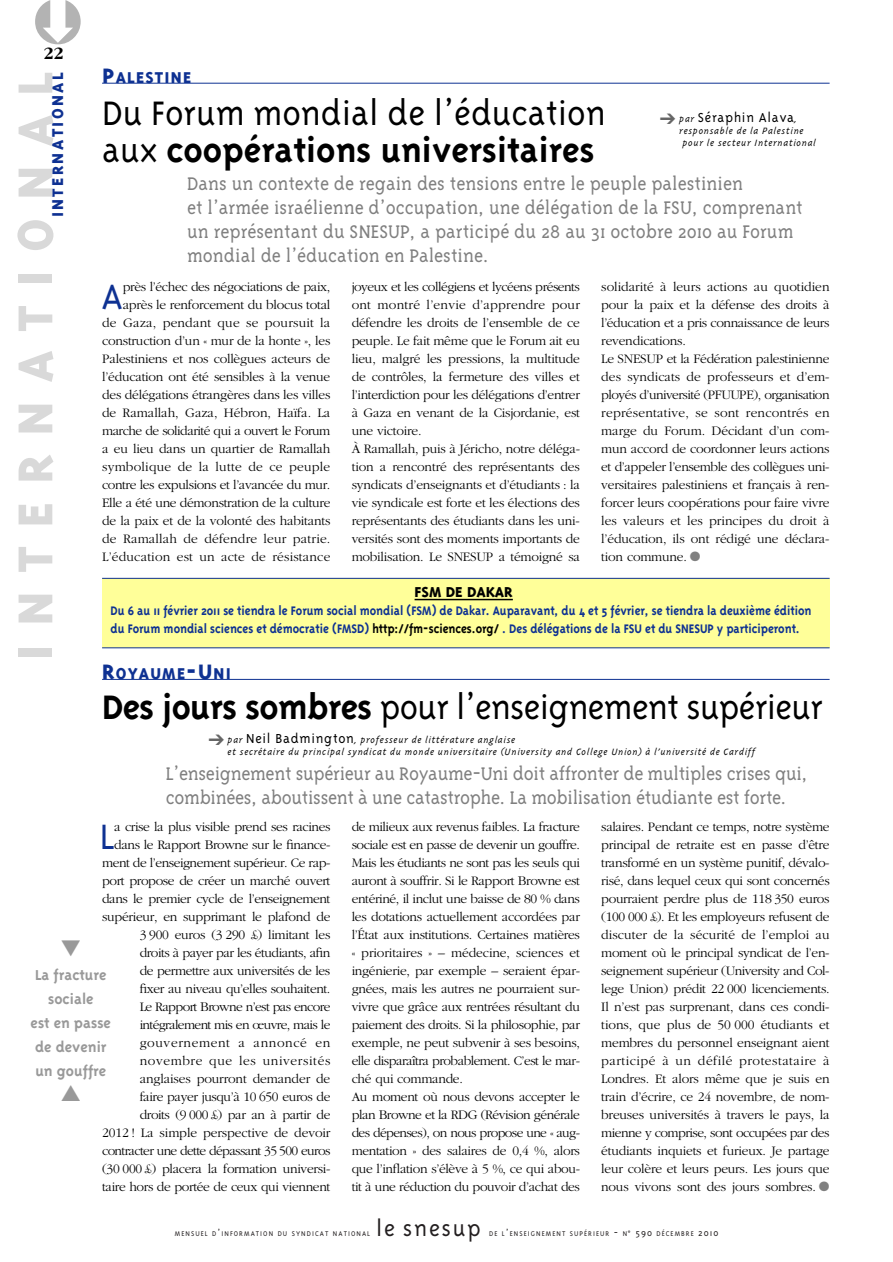
<style>
.page{position:relative;width:893px;height:1262px;background:#fff}
.page>*{position:absolute;margin:0;border:0;box-sizing:border-box;transform-origin:0 0}
.t1{font:800 56.25px "Triplex";letter-spacing:.335em;color:#d9d9d9}
.t2{font:300 40.5px "Triplex";color:#0e3192}
.t3{font:300 39px/37.5px "Triplex";letter-spacing:-.015em;color:#000}
.t4{font:300 25.5px "Triplex";letter-spacing:.07em;color:#231f20}
.t5{font:300 21px/24px "Triplex Serif";color:#808080}
.t6{font:800 18px "Triplex";letter-spacing:.065em;color:#0e3192}
.t7{font:800 18px "Triplex";letter-spacing:.135em;color:#0e3192}
.t8{font:700 18px "Garamond";color:#000}
.t9{font:700 16.5px/24px "Triplex";color:#999;text-align:center}
.t10{font:800 16.5px "Triplex";color:#000}
.t11{font:300 15px "Triplex";letter-spacing:.05em;color:#000}
.t12{font:700 14.25px/18px "Triplex";letter-spacing:-.005em;color:#0e3192;scale:.92 1}
.t13{font:300 13.5px/18px "Garamond";letter-spacing:-.02em;color:#000}
.t14{font:italic 300 10.5px/12px "Triplex";letter-spacing:.05em;color:#000}
.t15{font:300 7.8px "Triplex";letter-spacing:.135em;color:#231f20}
.s1{font-size:24px}
.s2{font-weight:700}
.s3{color:#666}
.s4{font-style:italic;font-size:10.5px}
.s5{color:#808080}
.s6{color:#000}
.s7{font-style:normal;font-size:15px}
.s8{font-size:10.5px}
</style>
<div class="page">
<hr style="left:102px;top:83px;width:727px;height:1px;background:#0e3192">
<div style="left:102px;top:578px;width:727px;height:69px;background:#ff9"></div>
<hr style="left:414px;top:599px;width:99px;height:1px;background:#000">
<hr style="left:102px;top:679px;width:727px;height:1px;background:#0e3192">
<hr style="left:102px;top:578px;width:727px;height:1px;background:#0e3192">
<hr style="left:102px;top:647px;width:727px;height:1px;background:#0e3192">
<h3 class="t8" style="left:43px;top:47px;width:22px">22</h3>
<h3 class="t7" style="left:51px;top:217px;width:147px;rotate:-90deg">INTERNATIONAL</h3>
<h1 class="t1" style="left:14px;top:660px;width:590px;rotate:-90deg">INTERNATIONAL</h1>
<h3 class="t6" style="left:102px;top:70px;width:90px"><span class="s1">P</span>ALESTINE</h3>
<h3 class="t3" style="left:102px;top:97px;width:505px">Du Forum mondial de l’éducation aux <span class="s2">coopérations universitaires</span></h3>
<p class="t5" style="left:187px;top:173px;width:617px">Dans un contexte de regain des tensions entre le peuple palestinien<br>et l’armée israélienne d’occupation, une délégation de la FSU, comprenant un représentant du SNESUP, a participé du 28 au 31 octobre 2010 au Forum mondial de l’éducation en Palestine.</p>
<p class="t11" style="left:660px;top:112px;width:139px"><span class="s3">➔</span> <span class="s4">par</span> Séraphin Alava<span class="s4">,</span></p>
<p class="t14" style="left:679px;top:126px;width:138px">responsable de la Palestine pour le secteur International</p>
<p class="t13" style="left:102px;top:278px;width:230px;text-align:right">près l’échec des négociations de paix, après le renforcement du blocus total<br>de Gaza, pendant que se poursuit la construction d’un « mur de la honte », les Palestiniens et nos collègues acteurs de l’éducation ont été sensibles à la venue des délégations étrangères dans les villes de Ramallah, Gaza, Hébron, Haïfa. La marche de solidarité qui a ouvert le Forum a eu lieu dans un quartier de Ramallah symbolique de la lutte de ce peuple contre les expulsions et l’avancée du mur.<br>Elle a été une démonstration de la culture de la paix et de la volonté des habitants de Ramallah de défendre leur patrie.<br>L’éducation est un acte de résistance</p>
<h2 class="t2" style="left:102px;top:281px;width:23px">A</h2>
<p class="t13" style="left:351px;top:278px;width:230px">joyeux et les collégiens et lycéens présents ont montré l’envie d’apprendre pour défendre les droits de l’ensemble de ce peuple. Le fait même que le Forum ait eu lieu, malgré les pressions, la multitude de contrôles, la fermeture des villes et l’interdiction pour les délégations d’entrer à Gaza en venant de la Cisjordanie, est une victoire.<br>À Ramallah, puis à Jéricho, notre déléga&shy;tion a rencontré des représentants des syndicats d’enseignants et d’étudiants : la vie syndicale est forte et les élections des représentants des étudiants dans les uni&shy;versités sont des moments importants de mobilisation. Le SNESUP a témoigné sa</p>
<p class="t13" style="left:601px;top:278px;width:230px">solidarité à leurs actions au quotidien pour la paix et la défense des droits à l’éducation et a pris connaissance de leurs revendications.<br>Le SNESUP et la Fédération palestinienne des syndicats de professeurs et d’em&shy;ployés d’université (PFUUPE), organisation représentative, se sont rencontrés en marge du Forum. Décidant d’un com&shy;mun accord de coordonner leurs actions et d’appeler l’ensemble des collègues uni&shy;versitaires palestiniens et français à ren&shy;forcer leurs coopérations pour faire vivre les valeurs et les principes du droit à l’éducation, ils ont rédigé une déclara&shy;tion commune. <span class="s5">●</span></p>
<p class="t10" style="left:414px;top:585px;width:100px">FSM DE DAKAR</p>
<p class="t12" style="left:111px;top:602px;width:763px">Du 6 au 11 février 2011 se tiendra le Forum social mondial (FSM) de Dakar. Auparavant, du 4 et 5 février, se tiendra la deuxième édition du Forum mondial sciences et démocratie (FMSD) <span class="s6">http://fm-sciences.org/</span> . Des délégations de la FSU et du SNESUP y participeront.</p>
<h3 class="t6" style="left:102px;top:666px;width:130px"><span class="s1">R</span>OYAUME<span class="s1">-U</span>NI</h3>
<h3 class="t3" style="left:102px;top:691px;width:722px"><span class="s2">Des jours sombres</span> pour l’enseignement supérieur</h3>
<h3 class="t5" style="left:166px;top:763px;width:643px">L’enseignement supérieur au Royaume-Uni doit affronter de multiples crises qui, combinées, aboutissent à une catastrophe. La mobilisation étudiante est forte.</h3>
<p class="t14" style="left:228px;top:734px;width:529px;text-indent:-20px"><span class="s3">➔</span> par <span class="s7">Neil Badmington</span>, professeur de littérature anglaise<br>et secrétaire du principal syndicat du monde universitaire (University and College Union) à l’université de Cardiff</p>
<p class="t13" style="left:102px;top:818px;width:230px;text-align:right">a crise la plus visible prend ses racines dans le Rapport Browne sur le finance&shy;ment de l’enseignement supérieur. Ce rap&shy;port propose de créer un marché ouvert dans le premier cycle de l’enseignement supérieur, en supprimant le plafond de 3 900 euros (3 290 £) limitant les<br>droits à payer par les étudiants, afin<br>de permettre aux universités de les<br>fixer au niveau qu’elles souhaitent.<br>Le Rapport Browne n’est pas encore intégralement mis en œuvre, mais le gouvernement a annoncé en novembre que les universités anglaises pourront demander de<br>faire payer jusqu’à 10 650 euros de<br>droits (9 000 £) par an à partir de<br>2012 ! La simple perspective de devoir contracter une dette dépassant 35 500 euros (30 000 £) placera la formation universi&shy;taire hors de portée de ceux qui viennent</p>
<p class="t13" style="left:351px;top:818px;width:230px">de milieux aux revenus faibles. La fracture sociale est en passe de devenir un gouffre.<br>Mais les étudiants ne sont pas les seuls qui auront à souffrir. Si le Rapport Browne est entériné, il inclut une baisse de 80 % dans les dotations actuellement accordées par l’État aux institutions. Certaines matières « prioritaires » – médecine, sciences et ingénierie, par exemple – seraient épar&shy;gnées, mais les autres ne pourraient sur&shy;vivre que grâce aux rentrées résultant du paiement des droits. Si la philosophie, par exemple, ne peut subvenir à ses besoins, elle disparaîtra probablement. C’est le mar&shy;ché qui commande.<br>Au moment où nous devons accepter le plan Browne et la RDG (Révision générale des dépenses), on nous propose une « aug&shy;mentation » des salaires de 0,4 %, alors que l’inflation s’élève à 5 %, ce qui abou&shy;tit à une réduction du pouvoir d’achat des</p>
<p class="t13" style="left:601px;top:818px;width:230px;text-align:justify">salaires. Pendant ce temps, notre système principal de retraite est en passe d’être transformé en un système punitif, dévalo&shy;risé, dans lequel ceux qui sont concernés pourraient perdre plus de 118 350 euros (100 000 £). Et les employeurs refusent de discuter de la sécurité de l’emploi au moment où le principal syndicat de l’en&shy;seignement supérieur (University and Col&shy;lege Union) prédit 22 000 licenciements.<br>Il n’est pas surprenant, dans ces condi&shy;tions, que plus de 50 000 étudiants et membres du personnel enseignant aient participé à un défilé protestataire à Londres. Et alors même que je suis en train d’écrire, ce 24 novembre, de nom&shy;breuses universités à travers le pays, la mienne y comprise, sont occupées par des étudiants inquiets et furieux. Je partage leur colère et leurs peurs. Les jours que nous vivons sont des jours sombres. <span class="s5">●</span></p>
<h2 class="t2" style="left:100px;top:821px;width:16px">L</h2>
<p class="t9" style="left:31px;top:964px;width:82px">La fracture sociale<br>est en passe de devenir un gouffre</p>
<p class="t15" style="left:175px;top:1230px;width:197px">MENSUEL D<span class="s8">’</span>INFORMATION DU SYNDICAT NATIONAL</p>
<h3 class="t4" style="left:376px;top:1218px;width:106px">le snesup</h3>
<p class="t15" style="left:489px;top:1230px;width:231px">DE L<span class="s8">’</span>ENSEIGNEMENT SUPÉRIEUR <span class="s8">-</span> N<span class="s8">˚ 590</span> DÉCEMBRE <span class="s8">2010</span></p>
</div>
